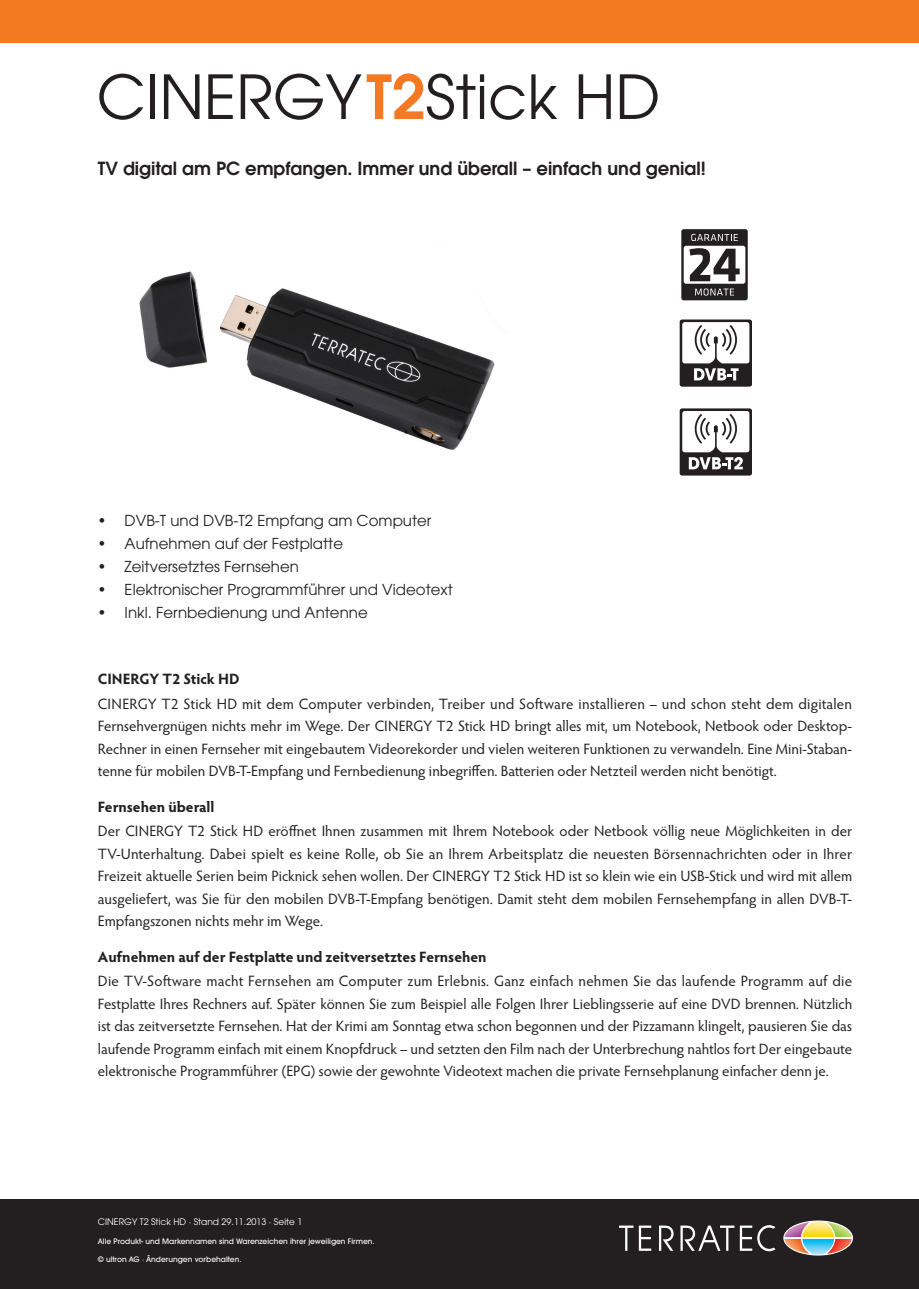
<style>
.page{position:relative;width:919px;height:1289px;background:#fff}
.page>*{position:absolute;margin:0;border:0;box-sizing:border-box;transform-origin:0 0}
.t1{font:60.3px "ITC Avant Garde Pro";color:#231f20}
.t2{font:600 18px "ITC Avant Garde Pro";color:#231f20}
.Texte_Aufzählung{font:15px/22.5px "Hypatia Sans Pro";letter-spacing:-.005em;color:#231f20;text-align:justify}
.t3{font:15px "ITC Avant Garde Pro";color:#231f20}
.Texte_Aufzählung-2{font:700 15px "Hypatia Sans Pro";letter-spacing:-.005em;color:#231f20}
.t4{font:9px "ITC Avant Garde Pro";color:#fff}
.t5{font:500 7.5px "ITC Avant Garde Pro";color:#fff}
.s1{font-weight:600;color:#f47922}
</style>
<div class="page">
<div style="left:0;top:1199px;width:918px;height:89px;background:#231f20"></div>
<div style="left:0;top:0;width:918px;height:43px;background:#f47921"></div>
<svg style="left:619px;top:1225px;width:32px;height:25px"></svg>
<svg style="left:659px;top:1225px;width:14px;height:25px"></svg>
<svg style="left:680px;top:1225px;width:95px;height:26px"></svg>
<svg style="left:783px;top:1220px;width:70px;height:35px"></svg>
<img style="left:139px;top:271px;width:362px;height:179px">
<div style="left:681px;top:229px;width:66px;height:71px;background:#231f20;border-radius:2px"></div>
<div style="left:683px;top:246px;width:62px;height:38px;background:#fff;border-radius:2px"></div>
<svg style="left:691px;top:234px;width:46px;height:7px"></svg>
<svg style="left:695px;top:288px;width:39px;height:7px"></svg>
<svg style="left:689px;top:248px;width:50px;height:33px"></svg>
<div style="left:679px;top:319px;width:73px;height:67px;background:#231f20;border-radius:2px"></div>
<svg style="left:682px;top:322px;width:67px;height:58px"></svg>
<div style="left:679px;top:408px;width:73px;height:67px;background:#231f20;border-radius:2px"></div>
<svg style="left:682px;top:411px;width:67px;height:58px"></svg>
<p class="t1" style="left:97px;top:59px;width:565px">CINERGY<span class="s1">T2</span>Stick HD</p>
<p class="t2" style="left:98px;top:157px;width:609px">TV digital am PC empfangen. Immer und überall – einfach und genial!</p>
<p class="t3" style="left:98px;top:511px;width:335px">• DVB-T und DVB-T2 Empfang am Computer</p>
<p class="t3" style="left:98px;top:534px;width:247px">• Aufnehmen auf der Festplatte</p>
<p class="t3" style="left:98px;top:557px;width:203px">• Zeitversetztes Fernsehen</p>
<p class="t3" style="left:98px;top:580px;width:356px">• Elektronischer Programmführer und Videotext</p>
<p class="t3" style="left:98px;top:603px;width:271px">• Inkl. Fernbedienung und Antenne</p>
<p class="Texte_Aufzählung-2" style="left:98px;top:668px;width:143px">CINERGY T2 Stick HD</p>
<p class="Texte_Aufzählung" style="left:98px;top:692px;width:755px">CINERGY T2 Stick HD mit dem Computer verbinden, Treiber und Software installieren – und schon steht dem digitalen Fernsehvergnügen nichts mehr im Wege. Der CINERGY T2 Stick HD bringt alles mit, um Notebook, Netbook oder Desktop-Rechner in einen Fernseher mit eingebautem Videorekorder und vielen weiteren Funktionen zu verwandeln. Eine Mini-Staban&shy;tenne für mobilen DVB-T-Empfang und Fernbedienung inbegriffen. Batterien oder Netzteil werden nicht benötigt.</p>
<p class="Texte_Aufzählung-2" style="left:98px;top:795px;width:118px">Fernsehen überall</p>
<p class="Texte_Aufzählung" style="left:98px;top:819px;width:755px">Der CINERGY T2 Stick HD eröffnet Ihnen zusammen mit Ihrem Notebook oder Netbook völlig neue Möglichkeiten in der TV-Unterhaltung. Dabei spielt es keine Rolle, ob Sie an Ihrem Arbeitsplatz die neuesten Börsennachrichten oder in Ihrer Freizeit aktuelle Serien beim Picknick sehen wollen. Der CINERGY T2 Stick HD ist so klein wie ein USB-Stick und wird mit allem ausgeliefert, was Sie für den mobilen DVB-T-Empfang benötigen. Damit steht dem mobilen Fernsehempfang in allen DVB-T-Empfangszonen nichts mehr im Wege.</p>
<p class="Texte_Aufzählung-2" style="left:98px;top:945px;width:390px">Aufnehmen auf der Festplatte und zeitversetztes Fernsehen</p>
<p class="Texte_Aufzählung" style="left:98px;top:969px;width:755px">Die TV-Software macht Fernsehen am Computer zum Erlebnis. Ganz einfach nehmen Sie das laufende Programm auf die Festplatte Ihres Rechners auf. Später können Sie zum Beispiel alle Folgen Ihrer Lieblingsserie auf eine DVD brennen. Nützlich ist das zeitversetzte Fernsehen. Hat der Krimi am Sonntag etwa schon begonnen und der Pizzamann klingelt, pausieren Sie das laufende Programm einfach mit einem Knopfdruck – und setzten den Film nach der Unterbrechung nahtlos fort Der eingebaute elektronische Programmführer (EPG) sowie der gewohnte Videotext machen die private Fernsehplanung einfacher denn je.</p>
<p class="t4" style="left:98px;top:1216px;width:206px">CINERGY T2 Stick HD · Stand 29.11.2013 · Seite 1</p>
<p class="t5" style="left:98px;top:1235px;width:278px">Alle Produkt- und Markennamen sind Warenzeichen ihrer jeweiligen Firmen.</p>
<p class="t5" style="left:98px;top:1253px;width:145px">© ultron AG · Änderungen vorbehalten.</p>
</div>
